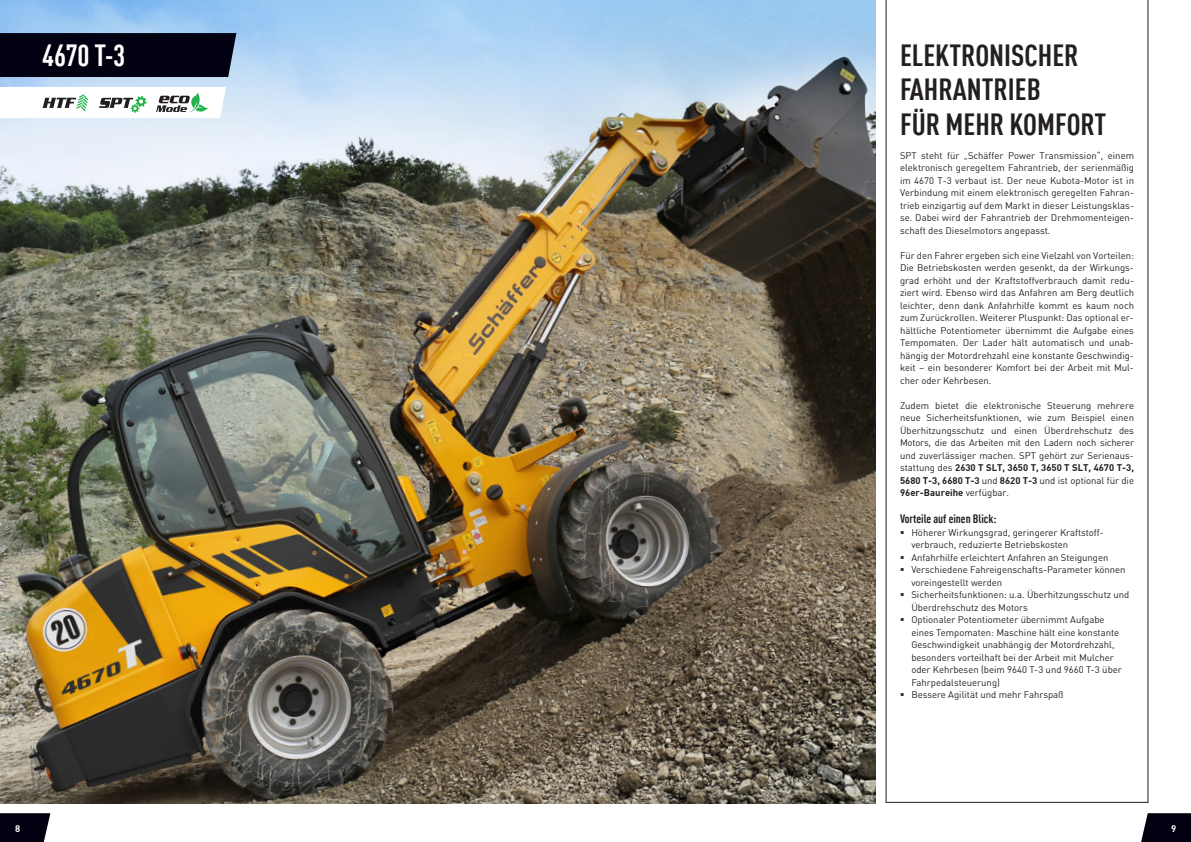
<style>
.page{position:relative;width:1191px;height:842px;background:#fff}
.page>*{position:absolute;margin:0;border:0;box-sizing:border-box;transform-origin:0 0}
.t1{font:700 condensed 30px/34.5px "DIN Offc Pro";color:#231f20}
.t2{font:700 condensed 30px "DIN Offc Pro";color:#fff}
.t3{font:700 condensed 12px "DIN Offc Pro";color:#231f20}
.t4{font:9.5px/12.5px "DIN Offc Pro";color:#231f20}
.t5{font:700 9.5px "DIN Offc Pro";color:#fff}
.s1{font-weight:700}
</style>
<div class="page">
<img style="left:0;top:0;width:875px;height:803px">
<div style="left:0;top:33px;width:238px;height:44px;background:#010111"></div>
<svg style="left:0;top:87px;width:226px;height:31px"></svg>
<svg style="left:886px;top:0;width:262px;height:802px"></svg>
<svg style="left:0;top:813px;width:50px;height:29px"></svg>
<svg style="left:1141px;top:813px;width:50px;height:29px"></svg>
<h1 class="t2" style="left:42px;top:33px;width:85px">4670 T-3</h1>
<h1 class="t1" style="left:900px;top:36px;width:208px">ELEKTRONISCHER<br>FAHRANTRIEB<br>FÜR MEHR KOMFORT</h1>
<p class="t4" style="left:900px;top:148px;width:235px;text-align:justify">SPT steht für „Schäffer Power Transmission“, einem elektronisch geregeltem Fahrantrieb, der serienmäßig im 4670 T-3 verbaut ist. Der neue Kubota-Motor ist in Verbindung mit einem elektronisch geregelten Fahran&shy;trieb einzigartig auf dem Markt in dieser Leistungsklas&shy;se. Dabei wird der Fahrantrieb der Drehmomenteigen&shy;schaft des Dieselmotors angepasst.</p>
<p class="t4" style="left:900px;top:248px;width:235px;text-align:justify">Für den Fahrer ergeben sich eine Vielzahl von Vorteilen:<br>Die Betriebskosten werden gesenkt, da der Wirkungs&shy;grad erhöht und der Kraftstoffverbrauch damit redu&shy;ziert wird. Ebenso wird das Anfahren am Berg deutlich leichter, denn dank Anfahrhilfe kommt es kaum noch zum Zurückrollen. Weiterer Pluspunkt: Das optional er&shy;hältliche Potentiometer übernimmt die Aufgabe eines Tempomaten. Der Lader hält automatisch und unab&shy;hängig der Motordrehzahl eine konstante Geschwindig&shy;keit – ein besonderer Komfort bei der Arbeit mit Mul&shy;cher oder Kehrbesen.</p>
<p class="t4" style="left:900px;top:398px;width:235px;text-align:justify">Zudem bietet die elektronische Steuerung mehrere neue Sicherheitsfunktionen, wie zum Beispiel einen Überhitzungsschutz und einen Überdrehschutz des Motors, die das Arbeiten mit den Ladern noch sicherer und zuverlässiger machen. SPT gehört zur Serienaus&shy;stattung des <span class="s1">2630 T SLT, 3650 T, 3650 T SLT, 4670 T-3, 5680 T-3, 6680 T-3</span> und <span class="s1">8620 T-3</span> und ist optional für die <span class="s1">96er-Baureihe</span> verfügbar.</p>
<p class="t3" style="left:900px;top:510px;width:98px">Vorteile auf einen Blick:</p>
<p class="t4" style="left:911px;top:525px;width:193px;text-indent:-11px">▪ Höherer Wirkungsgrad, geringerer Kraftstoff&shy;verbrauch, reduzierte Betriebskosten</p>
<p class="t4" style="left:900px;top:550px;width:210px">▪ Anfahrhilfe erleichtert Anfahren an Steigungen</p>
<p class="t4" style="left:911px;top:563px;width:216px;text-indent:-11px">▪ Verschiedene Fahreigenschafts-Parameter können voreingestellt werden</p>
<p class="t4" style="left:911px;top:588px;width:219px;text-indent:-11px">▪ Sicherheitsfunktionen: u.a. Überhitzungsschutz und<br>Überdrehschutz des Motors</p>
<p class="t4" style="left:911px;top:613px;width:212px;text-indent:-11px">▪ Optionaler Potentiometer übernimmt Aufgabe eines Tempomaten: Maschine hält eine konstante Geschwindigkeit unabhängig der Motordrehzahl, besonders vorteilhaft bei der Arbeit mit Mulcher oder Kehrbesen (beim 9640 T-3 und 9660 T-3 über Fahrpedalsteuerung)</p>
<p class="t4" style="left:900px;top:688px;width:165px">▪ Bessere Agilität und mehr Fahrspaß</p>
<p class="t5" style="left:15px;top:821px;width:7px">8</p>
<p class="t5" style="left:1171px;top:821px;width:7px">9</p>
</div>
